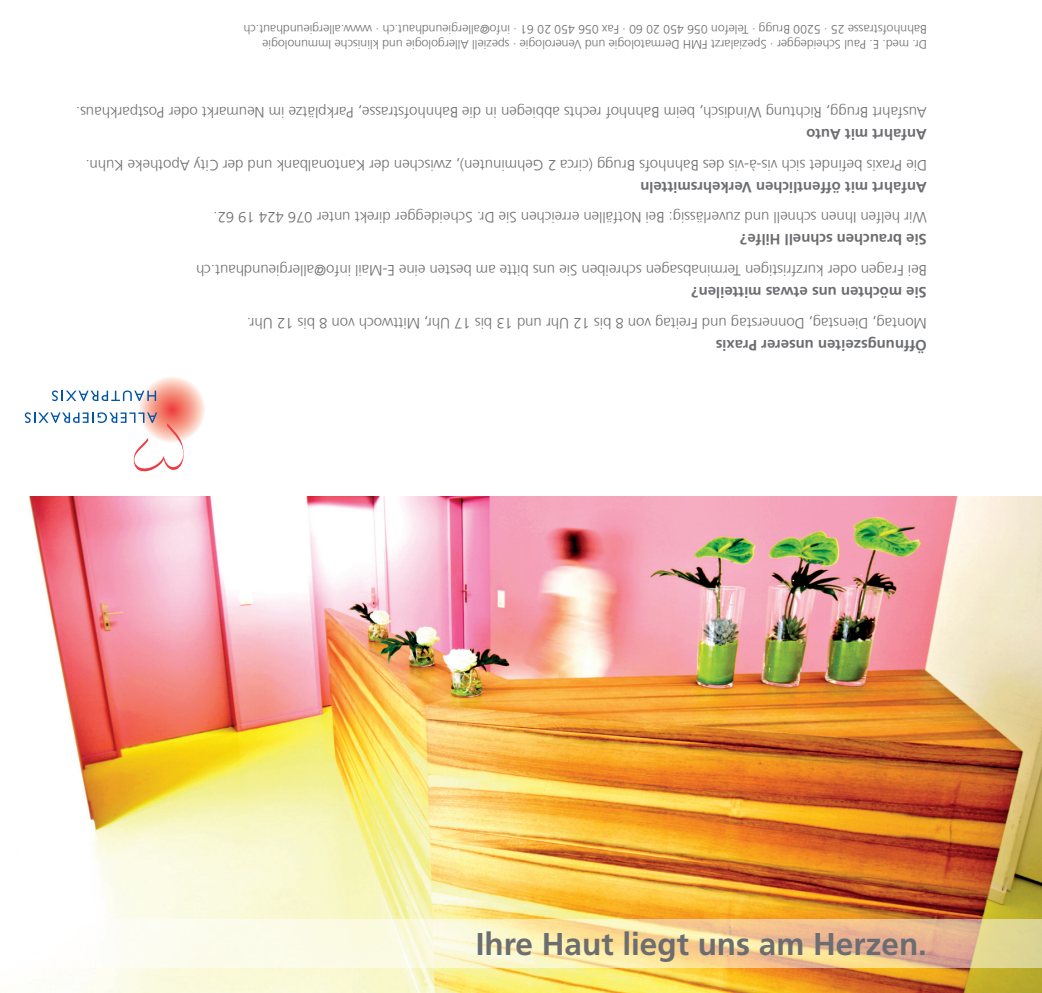
<style>
.page{position:relative;width:1042px;height:993px;background:#fff}
.page>*{position:absolute;margin:0;border:0;box-sizing:border-box;transform-origin:0 0}
.t1{font:700 31.5px "Frutiger LT Com";color:#6c6d70}
.t2{font:300 14.88px "Frutiger LT Com";color:#6c6d70}
.t3{font:700 14.88px "Frutiger LT Com";color:#6c6d70}
.t4{font:300 12.25px/14.9px "Frutiger LT Com";color:#6c6d70}
</style>
<div class="page">
<svg style="left:138px;top:375px;width:67px;height:67px;background:#f8b5a9"></svg>
<svg style="left:52px;top:390px;width:104px;height:11px"></svg>
<svg style="left:25px;top:412px;width:160px;height:59px"></svg>
<img style="left:28px;top:496px;width:1014px;height:496px">
<svg style="left:28px;top:919px;width:1014px;height:48px"></svg>
<p class="t4" style="left:927px;top:51px;width:685px;rotate:-180deg">Dr. med. E. Paul Scheidegger · Spezialarzt FMH Dermatologie und Venerologie · speziell Allergologie und klinische Immunologie<br>Bahnhofstrasse 25 · 5200 Brugg · Telefon 056 450 20 60 · Fax 056 450 20 61 · info@allergieundhaut.ch · www.allergieundhaut.ch</p>
<p class="t2" style="left:927px;top:121px;width:852px;rotate:-180deg">Ausfahrt Brugg, Richtung Windisch, beim Bahnhof rechts abbiegen in die Bahnhofstrasse, Parkplätze im Neumarkt oder Postparkhaus.</p>
<p class="t3" style="left:927px;top:143px;width:122px;rotate:-180deg">Anfahrt mit Auto</p>
<p class="t2" style="left:927px;top:173px;width:843px;rotate:-180deg">Die Praxis befindet sich vis-à-vis des Bahnhofs Brugg (circa 2 Gehminuten), zwischen der Kantonalbank und der City Apotheke Kuhn.</p>
<p class="t3" style="left:927px;top:195px;width:288px;rotate:-180deg">Anfahrt mit öffentlichen Verkehrsmitteln</p>
<p class="t2" style="left:927px;top:226px;width:715px;rotate:-180deg">Wir helfen Ihnen schnell und zuverlässig: Bei Notfällen erreichen Sie Dr. Scheidegger direkt unter 076 424 19 62.</p>
<p class="t3" style="left:927px;top:248px;width:188px;rotate:-180deg">Sie brauchen schnell Hilfe?</p>
<p class="t2" style="left:927px;top:279px;width:732px;rotate:-180deg">Bei Fragen oder kurzfristigen Terminabsagen schreiben Sie uns bitte am besten eine E-Mail info@allergieundhaut.ch</p>
<p class="t3" style="left:927px;top:301px;width:237px;rotate:-180deg">Sie möchten uns etwas mitteilen?</p>
<p class="t2" style="left:927px;top:331px;width:681px;rotate:-180deg">Montag, Dienstag, Donnerstag und Freitag von 8 bis 12 Uhr und 13 bis 17 Uhr, Mittwoch von 8 bis 12 Uhr.</p>
<p class="t3" style="left:927px;top:353px;width:213px;rotate:-180deg">Öffnungszeiten unserer Praxis</p>
<h1 class="t1" style="left:476px;top:924px;width:453px">Ihre Haut liegt uns am Herzen.</h1>
</div>
